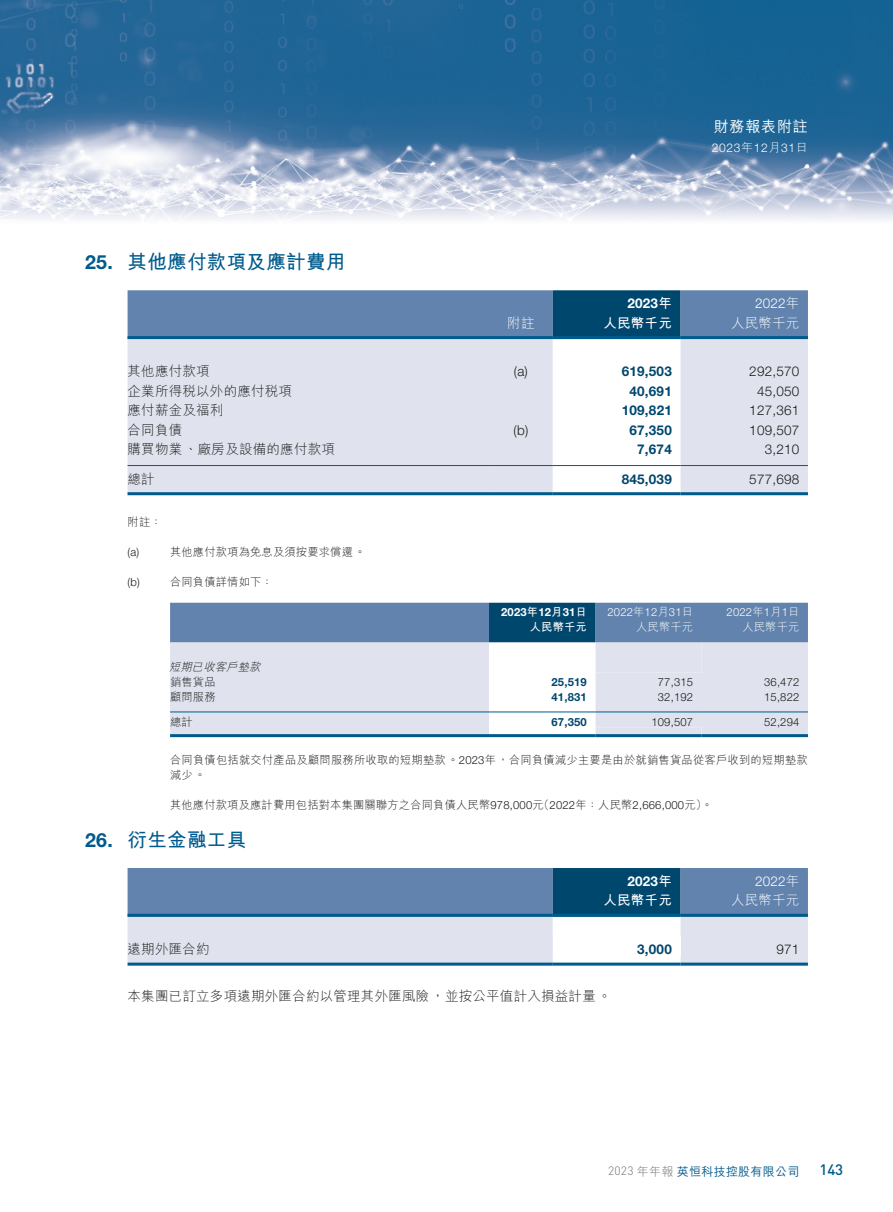
<style>
.page{position:relative;width:893px;height:1212px;background:#fff}
.page>*{position:absolute;margin:0;border:0;box-sizing:border-box;transform-origin:0 0}
.t1{font:700 19.5px "M Hei HK";letter-spacing:.015em;color:#005b8d}
.t2{font:500 15px "M Hei HK";letter-spacing:.055em;color:#fff}
.t3{font:500 15px "DIN Pro";color:#005b8d}
.t4{font:300 13.5px "M Hei HK";letter-spacing:.015em;color:#1c1c1b}
.t5{font:300 13.5px "Helvetica Neue LT Std";letter-spacing:.015em;color:#1c1c1b}
.t6{font:700 13.5px "Helvetica Neue LT Std";letter-spacing:.015em;color:#00476e}
.t7{font:300 13.5px "M Hei HK";letter-spacing:.015em;color:#fff}
.t8{font:700 13.5px "Helvetica Neue LT Std";letter-spacing:.015em;color:#fff}
.t9{font:300 13.5px "Helvetica Neue LT Std";letter-spacing:.015em;color:#fff}
.t10{font:700 13.5px "M Hei HK";letter-spacing:.015em;color:#fff}
.t11{font:500 12px "M Hei HK";letter-spacing:.025em;color:#005b8d}
.t12{font:300 12px "Helvetica Neue LT Std";letter-spacing:.055em;color:#fff}
.t13{font:300 11.25px/15px "M Hei HK";letter-spacing:.015em;color:#1c1c1b}
.t14{font:300 11.25px "Helvetica Neue LT Std";letter-spacing:.015em;color:#1c1c1b}
.t15{font:300 11.25px "Helvetica Neue LT Std";letter-spacing:.015em;color:#fff}
.t16{font:700 11.25px "Helvetica Neue LT Std";letter-spacing:.015em;color:#00476e}
.t17{font:700 11.25px "Helvetica Neue LT Std";letter-spacing:.015em;color:#fff}
.t18{font:300 11.25px "M Hei HK";letter-spacing:.015em;color:#fff}
.t19{font:italic 300 11.25px "M Hei HK";color:#1c1c1b}
.t20{font:700 11.25px "M Hei HK";letter-spacing:.015em;color:#fff}
.s1{font-family:"Helvetica Neue LT Std"}
.s2{font-family:"M Hei HK"}
.s3{font-family:"DIN Pro";font-weight:300;color:#6f6f6f}
.s4{font-weight:300;color:#6f6f6f}
</style>
<div class="page">
<img style="left:0;top:0;width:893px;height:966px">
<svg style="left:128px;top:290px;width:680px;height:202px;background:#c2cede"></svg>
<hr style="left:128px;top:336px;width:361px;height:3px;background:#005b8d">
<hr style="left:489px;top:336px;width:64px;height:3px;background:#005b8d">
<hr style="left:553px;top:336px;width:127px;height:3px;background:#005b8d">
<hr style="left:680px;top:336px;width:128px;height:3px;background:#005b8d">
<hr style="left:128px;top:465px;width:361px;height:1px;background:#005b8d">
<hr style="left:489px;top:465px;width:64px;height:1px;background:#005b8d">
<hr style="left:553px;top:465px;width:127px;height:1px;background:#005b8d">
<hr style="left:680px;top:465px;width:128px;height:1px;background:#005b8d">
<hr style="left:128px;top:492px;width:361px;height:3px;background:#005b8d">
<hr style="left:489px;top:492px;width:64px;height:3px;background:#005b8d">
<hr style="left:553px;top:492px;width:127px;height:3px;background:#005b8d">
<hr style="left:680px;top:492px;width:128px;height:3px;background:#005b8d">
<svg style="left:170px;top:603px;width:638px;height:131px;background:#b7c5d8"></svg>
<hr style="left:170px;top:711px;width:319px;height:1px;background:#005b8d">
<hr style="left:489px;top:711px;width:106px;height:1px;background:#005b8d">
<hr style="left:595px;top:711px;width:107px;height:1px;background:#005b8d">
<hr style="left:702px;top:711px;width:106px;height:1px;background:#005b8d">
<hr style="left:170px;top:734px;width:319px;height:3px;background:#005b8d">
<hr style="left:489px;top:734px;width:106px;height:3px;background:#005b8d">
<hr style="left:595px;top:734px;width:107px;height:3px;background:#005b8d">
<hr style="left:702px;top:734px;width:106px;height:3px;background:#005b8d">
<svg style="left:128px;top:868px;width:680px;height:94px;background:#95acc6"></svg>
<div style="left:553px;top:936px;width:127px;height:20px;background:#fff"></div>
<hr style="left:128px;top:914px;width:425px;height:3px;background:#005b8d">
<hr style="left:553px;top:914px;width:127px;height:3px;background:#005b8d">
<hr style="left:680px;top:914px;width:128px;height:3px;background:#005b8d">
<hr style="left:128px;top:962px;width:425px;height:3px;background:#005b8d">
<hr style="left:553px;top:962px;width:127px;height:3px;background:#005b8d">
<hr style="left:680px;top:962px;width:128px;height:3px;background:#005b8d">
<h1 class="t1" style="left:85px;top:248px;width:262px"><span class="s1">25.</span> 其他應付款項及應計費用</h1>
<h2 class="t2" style="left:714px;top:116px;width:96px">財務報表附註</h2>
<p class="t12" style="left:712px;top:140px;width:98px">2023<span class="s2">年</span>12<span class="s2">月</span>31<span class="s2">日</span></p>
<p class="t8" style="left:627px;top:295px;width:46px">2023<span class="s2">年</span></p>
<p class="t9" style="left:755px;top:295px;width:46px">2022<span class="s2">年</span></p>
<p class="t7" style="left:507px;top:313px;width:29px">附註</p>
<p class="t10" style="left:603px;top:313px;width:70px">人民幣千元</p>
<p class="t7" style="left:731px;top:313px;width:70px">人民幣千元</p>
<p class="t4" style="left:128px;top:362px;width:84px">其他應付款項</p>
<p class="t5" style="left:514px;top:363px;width:15px">(a)</p>
<p class="t6" style="left:622px;top:363px;width:52px">619,503</p>
<p class="t5" style="left:749px;top:363px;width:52px">292,570</p>
<p class="t4" style="left:128px;top:381px;width:166px">企業所得稅以外的應付稅項</p>
<p class="t6" style="left:629px;top:383px;width:44px">40,691</p>
<p class="t5" style="left:757px;top:383px;width:44px">45,050</p>
<p class="t4" style="left:128px;top:401px;width:97px">應付薪金及福利</p>
<p class="t6" style="left:622px;top:402px;width:52px">109,821</p>
<p class="t5" style="left:749px;top:402px;width:52px">127,361</p>
<p class="t4" style="left:128px;top:420px;width:56px">合同負債</p>
<p class="t5" style="left:514px;top:422px;width:16px">(b)</p>
<p class="t6" style="left:629px;top:422px;width:44px">67,350</p>
<p class="t5" style="left:749px;top:422px;width:52px">109,507</p>
<p class="t4" style="left:128px;top:440px;width:209px">購買物業、廠房及設備的應付款項</p>
<p class="t6" style="left:637px;top:441px;width:36px">7,674</p>
<p class="t5" style="left:765px;top:441px;width:36px">3,210</p>
<p class="t4" style="left:128px;top:469px;width:29px">總計</p>
<p class="t6" style="left:622px;top:470px;width:52px">845,039</p>
<p class="t5" style="left:749px;top:471px;width:52px">577,698</p>
<p class="t13" style="left:128px;top:514px;width:36px">附註：</p>
<p class="t14" style="left:128px;top:545px;width:13px">(a)</p>
<p class="t13" style="left:170px;top:544px;width:197px">其他應付款項為免息及須按要求償還。</p>
<p class="t14" style="left:128px;top:575px;width:14px">(b)</p>
<p class="t13" style="left:170px;top:574px;width:104px">合同負債詳情如下：</p>
<p class="t17" style="left:501px;top:605px;width:87px">2023<span class="s2">年</span>12<span class="s2">月</span>31<span class="s2">日</span></p>
<p class="t15" style="left:607px;top:605px;width:87px">2022<span class="s2">年</span>12<span class="s2">月</span>31<span class="s2">日</span></p>
<p class="t15" style="left:727px;top:605px;width:74px">2022<span class="s2">年</span>1<span class="s2">月</span>1<span class="s2">日</span></p>
<p class="t20" style="left:530px;top:619px;width:59px">人民幣千元</p>
<p class="t18" style="left:636px;top:619px;width:59px">人民幣千元</p>
<p class="t18" style="left:742px;top:619px;width:59px">人民幣千元</p>
<p class="t19" style="left:169px;top:659px;width:96px">短期已收客戶墊款</p>
<p class="t13" style="left:170px;top:674px;width:47px">銷售貨品</p>
<p class="t16" style="left:551px;top:675px;width:37px">25,519</p>
<p class="t14" style="left:658px;top:675px;width:37px">77,315</p>
<p class="t14" style="left:764px;top:675px;width:37px">36,472</p>
<p class="t13" style="left:170px;top:689px;width:47px">顧問服務</p>
<p class="t16" style="left:551px;top:690px;width:37px">41,831</p>
<p class="t14" style="left:658px;top:690px;width:37px">32,192</p>
<p class="t14" style="left:764px;top:690px;width:37px">15,822</p>
<p class="t13" style="left:170px;top:714px;width:24px">總計</p>
<p class="t16" style="left:551px;top:715px;width:37px">67,350</p>
<p class="t14" style="left:651px;top:715px;width:43px">109,507</p>
<p class="t14" style="left:764px;top:715px;width:37px">52,294</p>
<p class="t13" style="left:170px;top:752px;width:639px">合同負債包括就交付產品及顧問服務所收取的短期墊款。<span class="s1">2023</span>年，合同負債減少主要是由於就銷售貨品從客戶收到的短期墊款減少。</p>
<p class="t13" style="left:170px;top:797px;width:544px">其他應付款項及應計費用包括對本集團關聯方之合同負債人民幣<span class="s1">978,000</span>元（<span class="s1">2022</span>年：人民幣<span class="s1">2,666,000</span>元）。</p>
<h1 class="t1" style="left:85px;top:825px;width:163px"><span class="s1">26.</span> 衍生金融工具</h1>
<p class="t8" style="left:627px;top:873px;width:46px">2023<span class="s2">年</span></p>
<p class="t9" style="left:755px;top:873px;width:46px">2022<span class="s2">年</span></p>
<p class="t10" style="left:603px;top:890px;width:70px">人民幣千元</p>
<p class="t7" style="left:731px;top:891px;width:70px">人民幣千元</p>
<p class="t4" style="left:128px;top:940px;width:84px">遠期外匯合約</p>
<p class="t6" style="left:637px;top:941px;width:36px">3,000</p>
<p class="t5" style="left:776px;top:941px;width:24px">971</p>
<p class="t4" style="left:128px;top:987px;width:485px">本集團已訂立多項遠期外匯合約以管理其外匯風險，並按公平值計入損益計量。</p>
<p class="t11" style="left:608px;top:1163px;width:193px"><span class="s3">2023</span> <span class="s4">年年報</span>英恒科技控股有限公司</p>
<h2 class="t3" style="left:819px;top:1157px;width:25px">143</h2>
</div>
